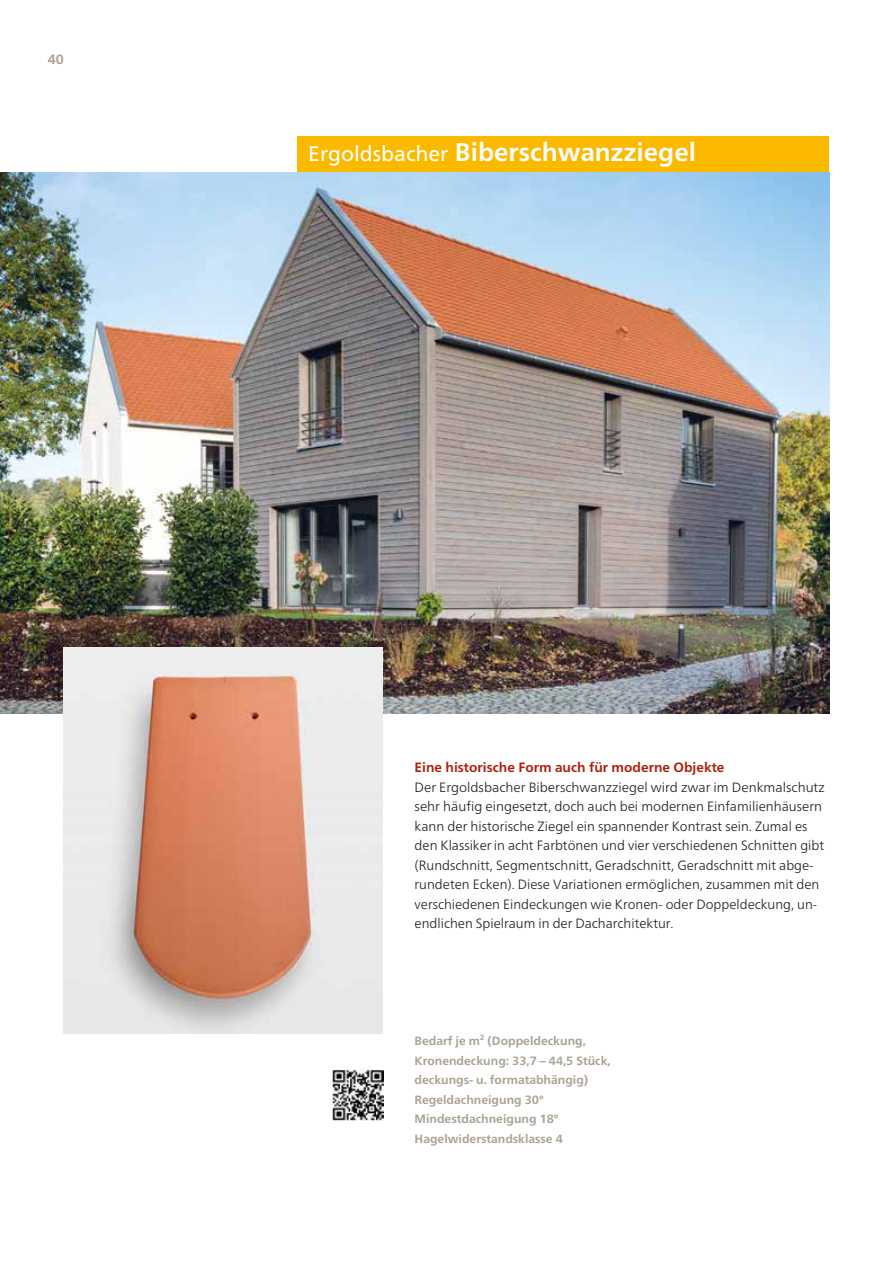
<style>
.page{position:relative;width:893px;height:1263px;background:#fff}
.page>*{position:absolute;margin:0;border:0;box-sizing:border-box;transform-origin:0 0}
.t1{font:700 25.5px "Frutiger Neue LT Pro";color:#fff}
.t2{font:300 13.5px/19.5px "Frutiger Neue LT Pro";color:#1d1d1b}
.t3{font:700 13.5px "Frutiger Neue LT Pro";color:#af2009}
.t4{font:700 13.5px "Frutiger Neue LT Pro";color:#aaa293}
.t5{font:700 12px/19.5px "Frutiger Neue LT Pro";color:#aaa293}
.s1{font-weight:400;font-size:21px}
</style>
<div class="page">
<div style="left:298px;top:136px;width:531px;height:36px;background:#fbba00"></div>
<img style="left:0;top:172px;width:829px;height:542px">
<img style="left:64px;top:648px;width:319px;height:385px">
<img style="left:333px;top:1069px;width:51px;height:51px">
<p class="t4" style="left:48px;top:54px;width:18px">40</p>
<h1 class="t1" style="left:308px;top:142px;width:389px"><span class="s1">Ergoldsbacher</span> Biberschwanzziegel</h1>
<p class="t3" style="left:415px;top:762px;width:311px">Eine historische Form auch für moderne Objekte</p>
<p class="t2" style="left:415px;top:778px;width:412px">Der Ergoldsbacher Biberschwanzziegel wird zwar im Denkmalschutz sehr häufig eingesetzt, doch auch bei modernen Einfamilienhäusern kann der histo ri sche Zie gel ein spannender Kontrast sein. Zumal es den Klassiker in acht Farbtönen und vier verschiedenen Schnitten gibt (Rundschnitt, Segmentschnitt, Geradschnitt, Geradschnitt mit abge&shy;rundeten Ecken). Diese Variationen ermöglichen, zusammen mit den verschiedenen Eindeckungen wie Kronen- oder Doppeldeckung, un&shy;endlichen Spielraum in der Dacharchitektur.</p>
<p class="t5" style="left:415px;top:1032px;width:198px">Bedarf je m² (Doppel deckung,<br>Kronendeckung: 33,7 – 44,5 Stück, deckungs- u. formatabhängig)<br>Regeldachneigung 30°<br>Mindestdachneigung 18°<br>Hagelwiderstandsklasse 4</p>
</div>
